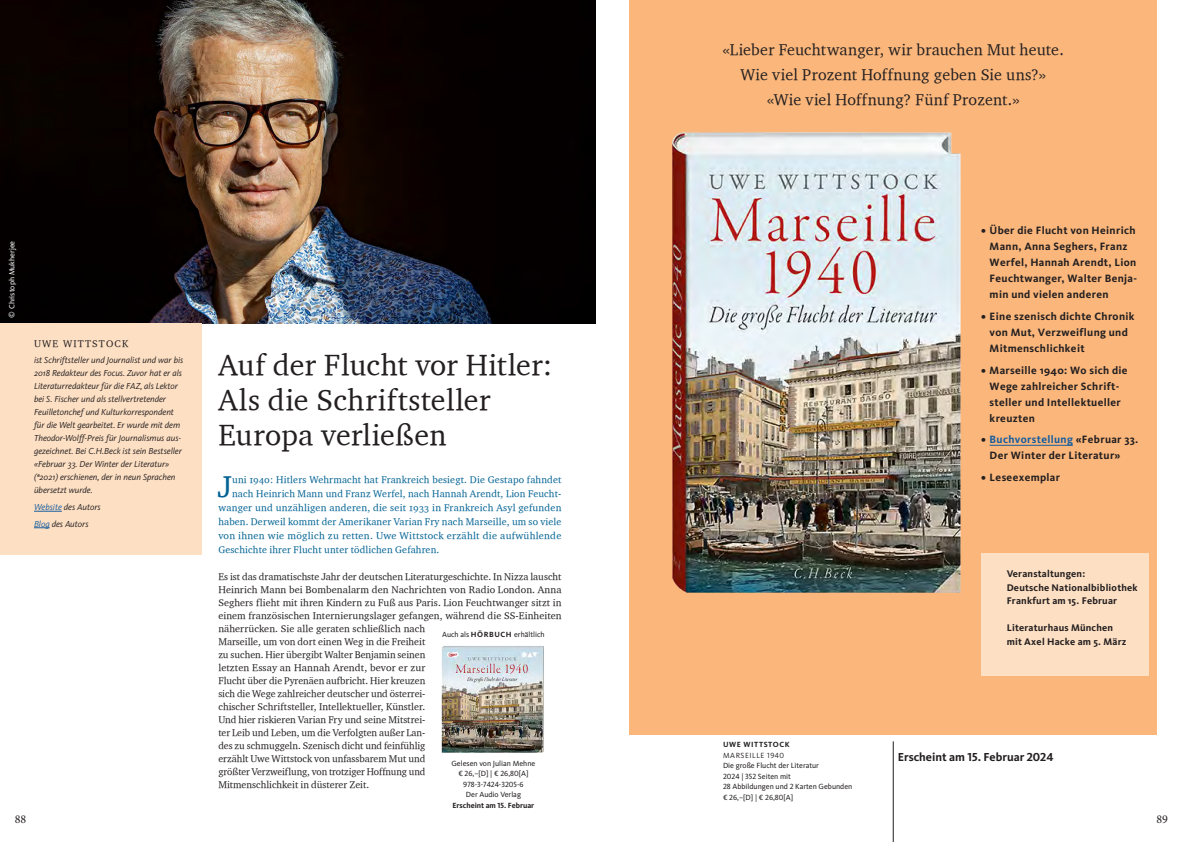
<style>
.page{position:relative;width:1191px;height:842px;background:#fff}
.page>*{position:absolute;margin:0;border:0;box-sizing:border-box;transform-origin:0 0}
.t1{font:30.9px "Charter OSITCTT";color:#016293}
.t2{font:30px/35px "Charter OSITCTT";letter-spacing:.015em;color:#231f20}
.t3{font:16px/25px "Charter OSITCTT";letter-spacing:.01em;color:#231f20;text-align:center}
.t4{font:700 12px "Kievit Pro";color:#231f20}
.t5{font:12px "Minion Pro";color:#231f20}
.t6{font:700 11px/16px "Kievit Pro";letter-spacing:.03em;color:#231f20}
.t7{font:10px/13px "Charter OSITCTT";color:#231f20}
.t8{font:10px "Charter OSITCTT";letter-spacing:.015em;color:#016293}
.t9{font:700 10px/13.5px "Kievit Pro";letter-spacing:.02em;color:#231f20}
.t10{font:10px "Charter OSITCTT";letter-spacing:.12em;color:#231f20}
.t11{font:italic 9px/13px "Kievit Pro";color:#231f20}
.t12{font:7.8px/10.5px "Kievit Pro";color:#231f20;text-align:center}
.t13{font:700 7.8px "Kievit Pro";color:#231f20}
.t14{font:7.8px "Kievit Pro";color:#fff}
.t15{font:7.8px "Kievit Pro";letter-spacing:.07em;color:#231f20}
.t16{font:700 7.8px "Kievit Pro";letter-spacing:.07em;color:#231f20}
.s1{color:#175d9e}
.s2{font-weight:700}
</style>
<div class="page">
<div style="left:629px;top:0;width:528px;height:734px;background:#fab67b"></div>
<img style="left:0;top:0;width:595px;height:323px">
<hr style="left:989px;top:445px;width:84px;height:1px;background:#175d9e">
<div style="left:0;top:323px;width:201px;height:231px;background:#fddfc3"></div>
<svg style="left:34px;top:511px;width:28px;height:1px"></svg>
<svg style="left:34px;top:528px;width:16px;height:1px"></svg>
<div style="left:981px;top:553px;width:167px;height:122px;background:#fddfc3"></div>
<img style="left:672px;top:132px;width:289px;height:461px">
<img style="left:441px;top:646px;width:103px;height:107px">
<hr style="left:893px;top:741px;width:1px;height:101px;background:#231f20">
<p class="t14" style="left:7px;top:317px;width:78px;rotate:-90deg">© Christoph Mukherjee</p>
<p class="t10" style="left:34px;top:337px;width:96px">UWE WITTSTOCK</p>
<p class="t11" style="left:34px;top:354px;width:151px">ist Schriftsteller und Journalist und war bis 2018 Redakteur des Focus. Zuvor hat er als Literaturredakteur für die FAZ, als Lektor bei S. Fischer und als stellvertretender Feuilletonchef und Kulturkorrespondent für die Welt gearbeitet. Er wurde mit dem Theodor-Wolff-Preis für Journalismus aus&shy;gezeichnet. Bei C.H.Beck ist sein Bestseller «Februar 33. Der Winter der Literatur» (⁶2021) erschienen, der in neun Sprachen übersetzt wurde.</p>
<p class="t11" style="left:34px;top:499px;width:68px;line-height:16.5px"><span class="s1">Website</span> des Autors<br><span class="s1">Blog</span> des Autors</p>
<h2 class="t2" style="left:218px;top:346px;width:336px">Auf der Flucht vor Hitler:<br>Als die Schriftsteller<br>Europa verließen</h2>
<h1 class="t1" style="left:218px;top:467px;width:15px">J</h1>
<p class="t8" style="left:232px;top:473px;width:331px">uni 1940: Hitlers Wehrmacht hat Frankreich besiegt. Die Gestapo fahndet</p>
<p class="t8" style="left:232px;top:487px;width:331px">nach Heinrich Mann und Franz Werfel, nach Hannah Arendt, Lion Feucht-</p>
<p class="t8" style="left:218px;top:501px;width:345px">wanger und unzähligen anderen, die seit 1933 in Frankreich Asyl gefunden</p>
<p class="t8" style="left:218px;top:515px;width:345px">haben. Derweil kommt der Amerikaner Varian Fry nach Marseille, um so viele</p>
<p class="t8" style="left:218px;top:529px;width:344px">von ihnen wie möglich zu retten. Uwe Wittstock erzählt die aufwühlende</p>
<p class="t8" style="left:218px;top:543px;width:222px">Geschichte ihrer Flucht unter tödlichen Gefahren.</p>
<p class="t7" style="left:218px;top:570px;width:345px">Es ist das dramatischste Jahr der deutschen Literaturgeschichte. In Nizza lauscht Heinrich Mann bei Bombenalarm den Nachrichten von Radio London. Anna Seghers flieht mit ihren Kindern zu Fuß aus Paris. Lion Feuchtwanger sitzt in einem französischen Internierungslager gefangen, während die SS-Einheiten näherrücken. Sie alle geraten schließlich nach<br>Marseille, um von dort einen Weg in die Freiheit<br>zu suchen. Hier übergibt Walter Benjamin seinen<br>letzten Essay an Hannah Arendt, bevor er zur<br>Flucht über die Pyrenäen aufbricht. Hier kreuzen<br>sich die Wege zahlreicher deutscher und österrei-<br>chischer Schriftsteller, Intellektueller, Künstler.<br>Und hier riskieren Varian Fry und seine Mitstrei-<br>ter Leib und Leben, um die Verfolgten außer Lan-<br>des zu schmuggeln. Szenisch dicht und feinfühlig<br>erzählt Uwe Wittstock von unfassbarem Mut und<br>größter Verzweiflung, von trotziger Hoffnung und<br>Mitmenschlichkeit in düsterer Zeit.</p>
<p class="t12" style="left:442px;top:629px;width:104px">Auch als <span class="s2">HÖRBUCH</span> erhältlich</p>
<p class="t12" style="left:451px;top:758px;width:85px">Gelesen von Julian Mehne € 26,–[D] | € 26,80[A]<br>978-3-7424-3205-6<br>Der Audio Verlag</p>
<p class="t13" style="left:452px;top:800px;width:83px">Erscheint am 15. Februar</p>
<h3 class="t3" style="left:722px;top:37px;width:343px">«Lieber Feuchtwanger, wir brauchen Mut heute.<br>Wie viel Prozent Hoffnung geben Sie uns?» «Wie viel Hoffnung? Fünf Prozent.»</h3>
<p class="t6" style="left:989px;top:223px;width:149px;text-indent:-9px">• Über die Flucht von Heinrich<br>Mann, Anna Seghers, Franz<br>Werfel, Hannah Arendt, Lion<br>Feuchtwanger, Walter Benja&shy;min und vielen anderen</p>
<p class="t6" style="left:989px;top:308px;width:146px;text-indent:-9px">• Eine szenisch dichte Chronik von Mut, Verzweiflung und<br>Mitmenschlichkeit</p>
<p class="t6" style="left:989px;top:362px;width:139px;text-indent:-9px">• Marseille 1940: Wo sich die<br>Wege zahlreicher Schrift&shy;steller und Intellektueller kreuzten</p>
<p class="t6" style="left:989px;top:431px;width:150px;text-indent:-9px">• <span class="s1">Buchvorstellung</span> «Februar 33.<br>Der Winter der Literatur»</p>
<p class="t6" style="left:981px;top:469px;width:80px">• Leseexemplar</p>
<p class="t16" style="left:723px;top:740px;width:68px">UWE WITTSTOCK</p>
<p class="t15" style="left:723px;top:750px;width:62px">MARSEILLE 1940</p>
<p class="t12" style="left:723px;top:760px;width:131px;text-align:left">Die große Flucht der Literatur<br>2024 | 352 Seiten mit<br>28 Abbildungen und 2 Karten Gebunden € 26,–[D] | € 26,80[A]</p>
<p class="t9" style="left:1006px;top:567px;width:133px">Veranstaltungen:<br>Deutsche Nationalbibliothek<br>Frankfurt am 15. Februar</p>
<p class="t9" style="left:1006px;top:621px;width:121px">Literaturhaus München mit Axel Hacke am 5. März</p>
<p class="t4" style="left:897px;top:750px;width:157px">Erscheint am 15. Februar 2024</p>
<p class="t5" style="left:15px;top:812px;width:13px">88</p>
<p class="t5" style="left:1156px;top:812px;width:13px">89</p>
</div>
